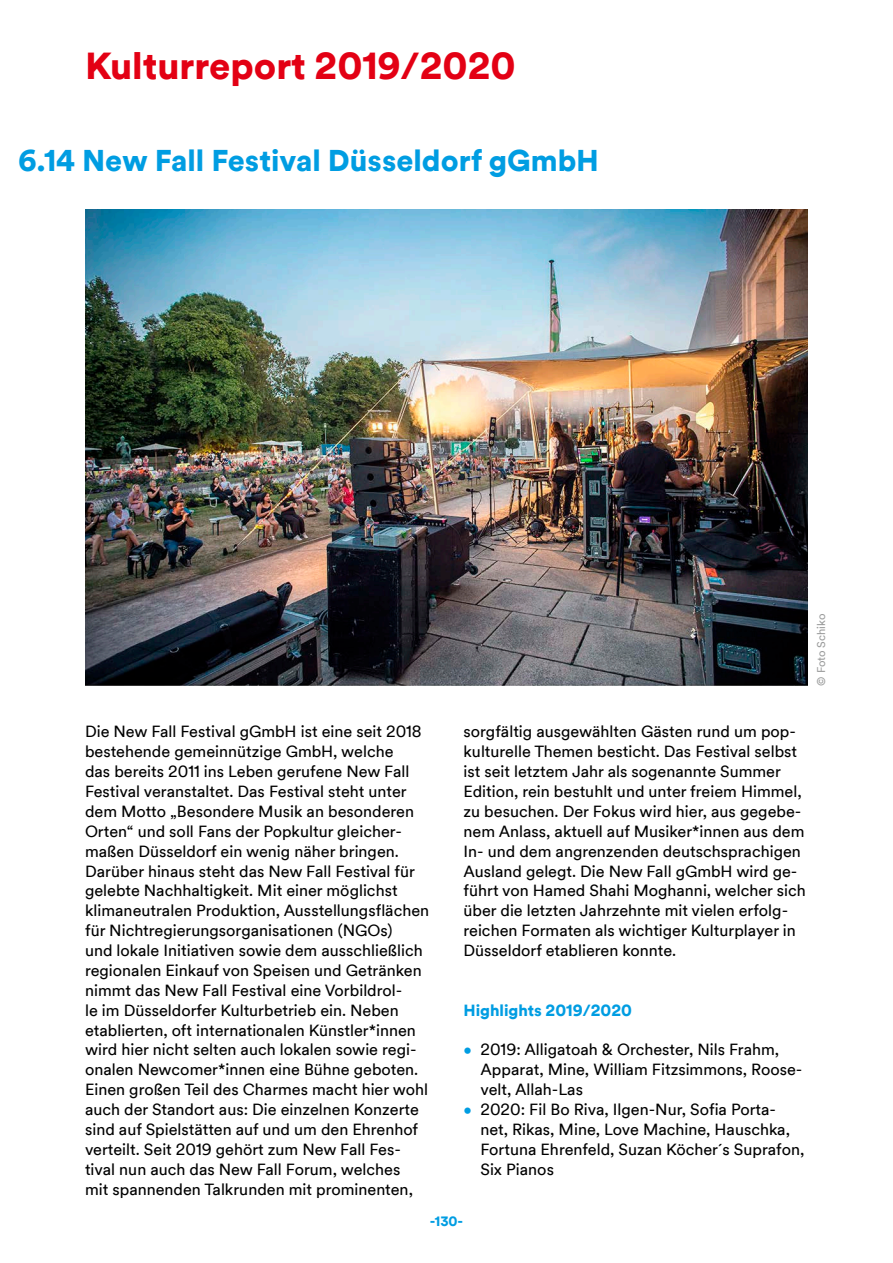
<style>
.page{position:relative;width:893px;height:1263px;background:#fff}
.page>*{position:absolute;margin:0;border:0;box-sizing:border-box;transform-origin:0 0}
.t1{font:900 37.5px "Duesseldorf Circular TT";color:#e30014}
.Ü_Kapitel{font:900 30px "Duesseldorf Circular TT";color:#009de2}
.fliess{font:16.2px/20px "Duesseldorf Circular TT";color:#000}
.fliess_Aufzählung{font:16.2px/20px "Duesseldorf Circular TT";color:#000}
.Ü2{font:900 16.2px "Duesseldorf Circular TT";color:#009de2}
.t2{font:900 13.5px "Duesseldorf Circular TT";color:#009de2}
.t3{font:11.25px "Duesseldorf Circular TT";color:#9b9c9c}
.s1{font-size:15px;color:#009de2}
</style>
<div class="page">
<img style="left:85px;top:210px;width:723px;height:475px">
<h1 class="t1" style="left:85px;top:40px;width:432px">Kulturreport 2019/2020</h1>
<h2 class="Ü_Kapitel" style="left:18px;top:140px;width:582px">6.14 New Fall Festival Düsseldorf gGmbH</h2>
<p class="t3" style="left:813px;top:685px;width:73px;rotate:-90deg">© Foto Schiko</p>
<p class="fliess" style="left:85px;top:721px;width:346px">Die New Fall Festival gGmbH ist eine seit 2018 bestehende gemeinnützige GmbH, welche<br>das bereits 2011 ins Leben gerufene New Fall Festival veranstaltet. Das Festival steht unter dem Motto „Besondere Musik an besonderen Orten“ und soll Fans der Popkultur gleicher&shy;maßen Düsseldorf ein wenig näher bringen.<br>Darüber hinaus steht das New Fall Festival für gelebte Nachhaltigkeit. Mit einer möglichst klimaneutralen Produktion, Ausstellungsflächen für Nichtregierungsorganisationen (NGOs)<br>und lokale Initiativen sowie dem ausschließlich regionalen Einkauf von Speisen und Getränken nimmt das New Fall Festival eine Vorbildrol-<br>le im Düsseldorfer Kulturbetrieb ein. Neben etablierten, oft internationalen Künstler*innen wird hier nicht selten auch lokalen sowie regi&shy;onalen Newcomer*innen eine Bühne geboten.<br>Einen großen Teil des Charmes macht hier wohl auch der Standort aus: Die einzelnen Konzerte sind auf Spielstätten auf und um den Ehrenhof verteilt. Seit 2019 gehört zum New Fall Fes&shy;tival nun auch das New Fall Forum, welches<br>mit spannenden Talkrunden mit prominenten,</p>
<p class="fliess" style="left:463px;top:721px;width:344px">sorgfältig ausgewählten Gästen rund um pop&shy;kulturelle Themen besticht. Das Festival selbst ist seit letztem Jahr als sogenannte Summer Edition, rein bestuhlt und unter freiem Himmel, zu besuchen. Der Fokus wird hier, aus gegebe&shy;nem Anlass, aktuell auf Musiker*innen aus dem In- und dem angrenzenden deutschsprachigen Ausland gelegt. Die New Fall gGmbH wird ge&shy;führt von Hamed Shahi Moghanni, welcher sich über die letzten Jahrzehnte mit vielen erfolg&shy;reichen Formaten als wichtiger Kulturplayer in Düsseldorf etablieren konnte.</p>
<h3 class="Ü2" style="left:463px;top:999px;width:170px">Highlights 2019/2020</h3>
<p class="fliess_Aufzählung" style="left:480px;top:1039px;width:323px;text-indent:-17px"><span class="s1">•</span> 2019: Alligatoah &amp; Orchester, Nils Frahm,<br>Apparat, Mine, William Fitzsimmons, Roose&shy;velt, Allah-Las</p>
<p class="fliess_Aufzählung" style="left:480px;top:1099px;width:325px;text-indent:-17px"><span class="s1">•</span> 2020: Fil Bo Riva, Ilgen-Nur, Sofia Porta&shy;net, Rikas, Mine, Love Machine, Hauschka, Fortuna Ehrenfeld, Suzan Köcher´s Suprafon, Six Pianos</p>
<p class="t2" style="left:430px;top:1212px;width:35px">-130-</p>
</div>
